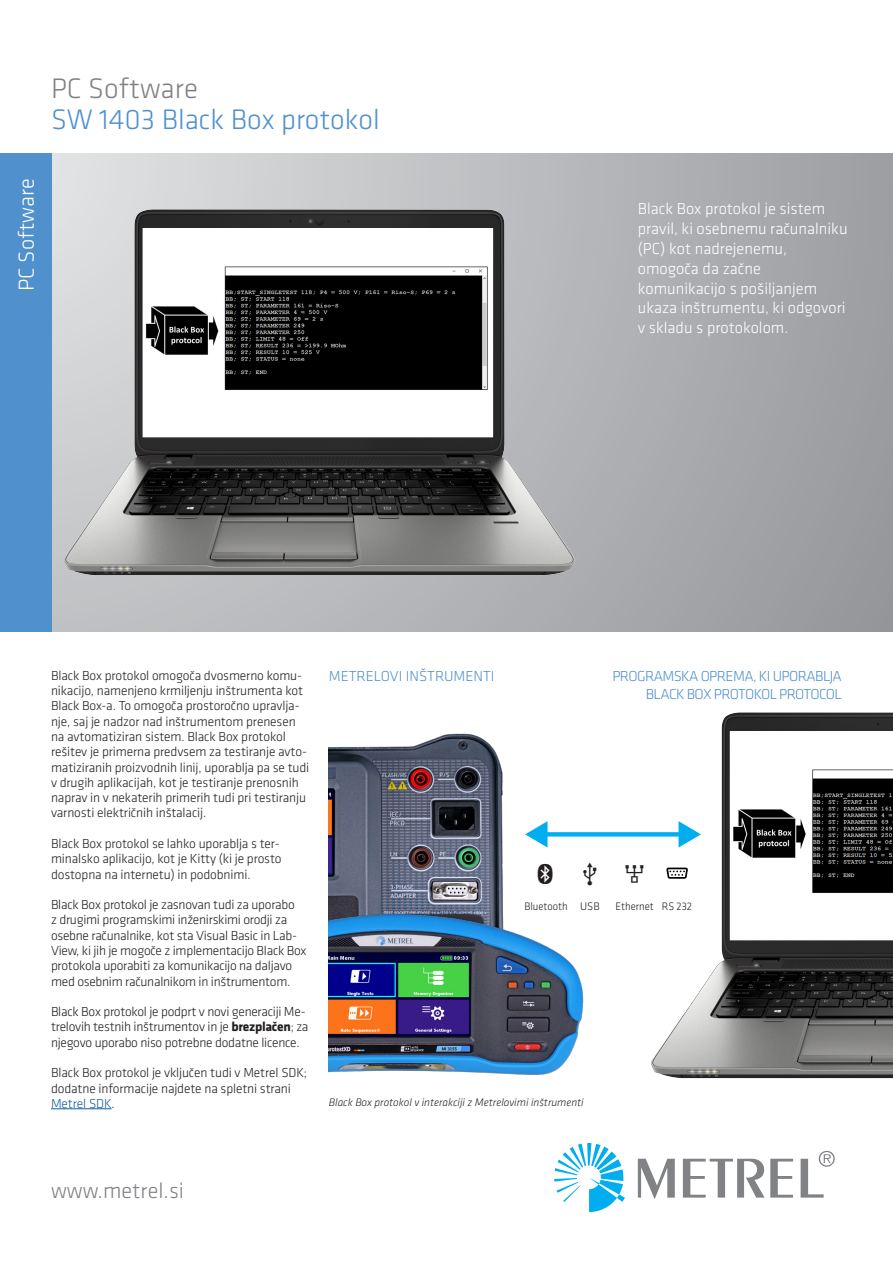
<style>
.page{position:relative;width:893px;height:1263px;background:#fff}
.page>*{position:absolute;margin:0;border:0;box-sizing:border-box;transform-origin:0 0}
.naslov{font:300 29.25px "Klavika";color:#5090cc}
.H2_-_Heading_2{font:300 29.25px "Klavika";color:#808285}
.t1{font:300 22.5px "Klavika";color:#808285}
.t2{font:300 22.5px "Klavika";color:#fff}
.podnaslov{font:300 16.5px/19.8px "Klavika";color:#fff}
.t3{font:300 15px/18px "Klavika";letter-spacing:-.04em;color:#5090cc;text-align:right}
.t4{font:300 15px "Klavika";color:#5090cc}
.Bulet_FUNCTIONS{font:300 13.5px/15.3px "Klavika";letter-spacing:-.01em;color:#231f20}
.Bulet_FUNCTIONS-2{font:italic 300 11.25px "Klavika";color:#231f20}
.t5{font:300 11.25px "Klavika";color:#231f20;scale:.95 1}
.t6{font:300 11.25px "Klavika";color:#231f20}
.s1{font-weight:700}
.s2{color:#175d9e}
</style>
<div class="page">
<img style="left:651px;top:712px;width:242px;height:367px">
<img style="left:329px;top:733px;width:174px;height:177px">
<svg style="left:51px;top:153px;width:842px;height:478px;background:#adafb2"></svg>
<svg style="left:554px;top:1143px;width:71px;height:69px"></svg>
<svg style="left:638px;top:1150px;width:197px;height:49px"></svg>
<div style="left:0;top:153px;width:51px;height:478px;background:#5090cc"></div>
<hr style="left:51px;top:1108px;width:61px;height:1px;background:#175d9e">
<img style="left:64px;top:205px;width:512px;height:375px">
<svg style="left:525px;top:821px;width:176px;height:26px"></svg>
<img style="left:329px;top:910px;width:255px;height:165px">
<div style="left:666px;top:865px;width:22px;height:17px;background:#fff"></div>
<svg style="left:666px;top:867px;width:22px;height:12px"></svg>
<p class="t2" style="left:13px;top:291px;width:115px;rotate:-90deg">PC Software</p>
<p class="H2_-_Heading_2" style="left:51px;top:71px;width:148px">PC Software</p>
<p class="naslov" style="left:51px;top:102px;width:330px">SW 1403 Black Box protokol</p>
<p class="podnaslov" style="left:638px;top:199px;width:211px">Black Box protokol je sistem pravil, ki osebnemu računalniku (PC) kot nadrejenemu, omogoča da začne komunikacijo s pošiljanjem ukaza inštrumentu, ki odgovori v skladu s protokolom.</p>
<p class="Bulet_FUNCTIONS" style="left:51px;top:668px;width:260px">Black Box protokol omogoča dvosmerno komu&shy;nikacijo, namenjeno krmiljenju inštrumenta kot Black Box-a. To omogoča prostoročno upravlja&shy;nje, saj je nadzor nad inštrumentom prenesen na avtomatiziran sistem. Black Box protokol rešitev je primerna predvsem za testiranje avto&shy;matiziranih proizvodnih linij, uporablja pa se tudi v drugih aplikacijah, kot je testiranje prenosnih naprav in v nekaterih primerih tudi pri testiranju varnosti električnih inštalacij.</p>
<p class="Bulet_FUNCTIONS" style="left:51px;top:836px;width:232px">Black Box protokol se lahko uporablja s ter&shy;minalsko aplikacijo, kot je Kitty (ki je prosto dostopna na internetu) in podobnimi.</p>
<p class="Bulet_FUNCTIONS" style="left:51px;top:897px;width:257px">Black Box protokol je zasnovan tudi za uporabo<br>z drugimi programskimi inženirskimi orodji za osebne računalnike, kot sta Visual Basic in Lab-View, ki jih je mogoče z implementacijo Black Box protokola uporabiti za komunikacijo na daljavo med osebnim računalnikom in inštrumentom.</p>
<p class="Bulet_FUNCTIONS" style="left:51px;top:1004px;width:259px">Black Box protokol je podprt v novi generaciji Me&shy;trelovih testnih inštrumentov in je <span class="s1">brezplačen</span>; za njegovo uporabo niso potrebne dodatne licence.</p>
<p class="Bulet_FUNCTIONS" style="left:51px;top:1065px;width:258px">Black Box protokol je vključen tudi v Metrel SDK; dodatne informacije najdete na spletni strani<br><span class="s2">Metrel SDK</span>.</p>
<p class="t4" style="left:329px;top:667px;width:167px">METRELOVI INŠTRUMENTI</p>
<p class="t3" style="left:612px;top:667px;width:231px">PROGRAMSKA OPREMA, KI UPORABLJA<br>BLACK BOX PROTOKOL PROTOCOL</p>
<p class="t5" style="left:524px;top:899px;width:47px">Bluetooth</p>
<p class="t6" style="left:580px;top:899px;width:21px">USB</p>
<p class="t5" style="left:615px;top:899px;width:42px">Ethernet</p>
<p class="t5" style="left:662px;top:899px;width:33px">RS 232</p>
<p class="Bulet_FUNCTIONS-2" style="left:329px;top:1096px;width:256px">Black Box protokol v interakciji z Metrelovimi inštrumenti</p>
<p class="t1" style="left:51px;top:1177px;width:134px">www.metrel.si</p>
</div>
